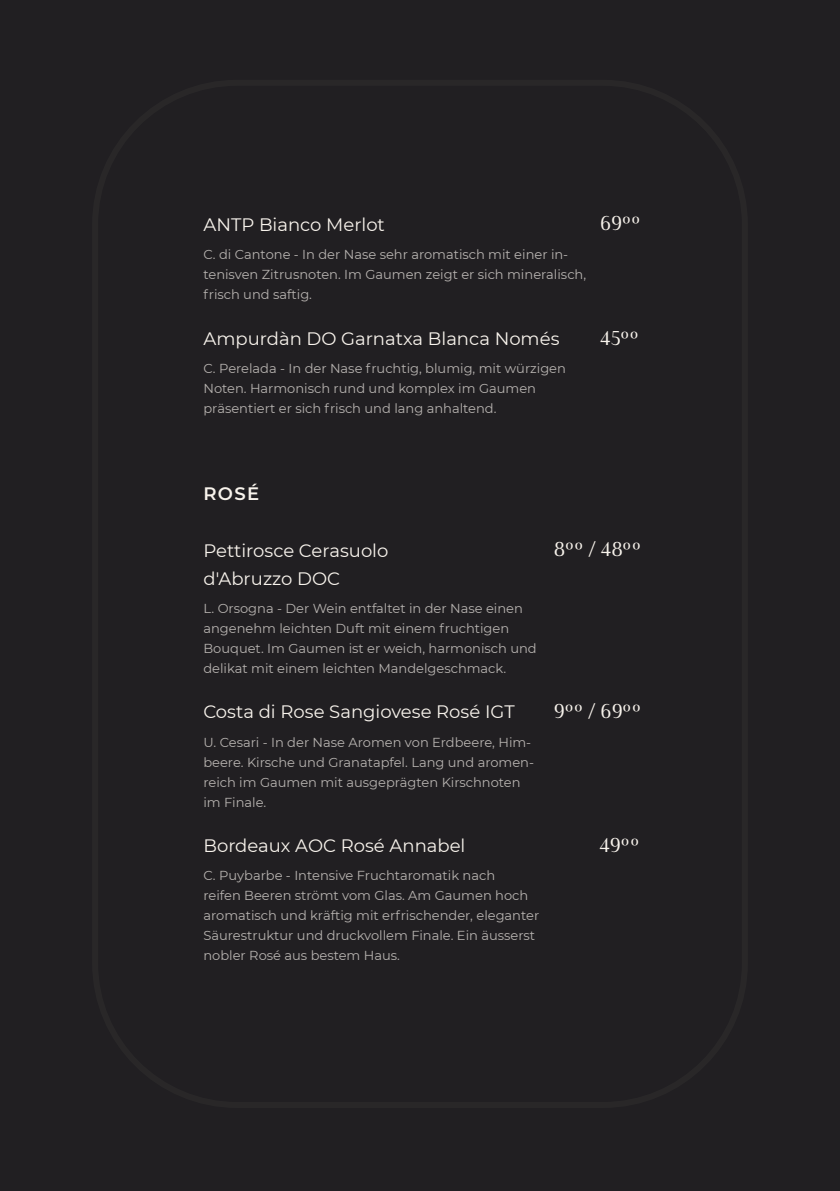
<style>
.page{position:relative;width:840px;height:1191px;background:#fff}
.page>*{position:absolute;margin:0;border:0;box-sizing:border-box;transform-origin:0 0}
.t1{font:20px "Haboro Contrast Nor Reg";color:#f8f3ec}
.t2{font:18px/28px "Montserrat";color:#f8f3ec}
.t3{font:600 18px "Montserrat";color:#f8f3ec}
.t4{font:13px/20px "Montserrat";color:#b7b3b0}
</style>
<div class="page">
<div style="left:0;top:0;width:839px;height:1191px;background:#211f22"></div>
<div style="left:92px;top:80px;width:655px;height:1028px;border:6px solid #3d3c39;border-radius:142px"></div>
<h2 class="t2" style="left:203px;top:210px;width:183px">ANTP Bianco Merlot</h2>
<p class="t4" style="left:203px;top:244px;width:384px">C. di Cantone - In der Nase sehr aromatisch mit einer in&shy;tenisven Zitrusnoten. Im Gaumen zeigt er sich mineralisch, frisch und saftig.</p>
<h2 class="t2" style="left:203px;top:323px;width:357px">Ampurdàn DO Garnatxa Blanca Només</h2>
<p class="t4" style="left:203px;top:358px;width:364px">C. Perelada - In der Nase fruchtig, blumig, mit würzigen<br>Noten. Harmonisch rund und komplex im Gaumen präsentiert er sich frisch und lang anhaltend.</p>
<h1 class="t1" style="left:599px;top:210px;width:43px">69ºº</h1>
<h1 class="t1" style="left:599px;top:326px;width:41px">45ºº</h1>
<h2 class="t3" style="left:203px;top:481px;width:57px">ROSÉ</h2>
<h2 class="t2" style="left:203px;top:535px;width:186px">Pettirosce Cerasuolo d'Abruzzo DOC</h2>
<p class="t4" style="left:203px;top:598px;width:334px">L. Orsogna - Der Wein entfaltet in der Nase einen angenehm leichten Duft mit einem fruchtigen Bouquet. Im Gaumen ist er weich, harmonisch und delikat mit einem leichten Mandelgeschmack.</p>
<h2 class="t2" style="left:203px;top:697px;width:312px">Costa di Rose Sangiovese Rosé IGT</h2>
<p class="t4" style="left:203px;top:731px;width:332px">U. Cesari - In der Nase Aromen von Erdbeere, Him&shy;beere. Kirsche und Granatapfel. Lang und aromen&shy;reich im Gaumen mit ausgeprägten Kirschnoten im Finale.</p>
<h2 class="t2" style="left:203px;top:830px;width:263px">Bordeaux AOC Rosé Annabel</h2>
<p class="t4" style="left:203px;top:865px;width:337px">C. Puybarbe - Intensive Fruchtaromatik nach<br>reifen Beeren strömt vom Glas. Am Gaumen hoch aromatisch und kräftig mit erfrischender, eleganter Säurestruktur und druckvollem Finale. Ein äusserst nobler Rosé aus bestem Haus.</p>
<h1 class="t1" style="left:553px;top:537px;width:89px">8ºº / 48ºº</h1>
<h1 class="t1" style="left:553px;top:699px;width:89px">9ºº / 69ºº</h1>
<h1 class="t1" style="left:599px;top:832px;width:42px">49ºº</h1>
</div>
